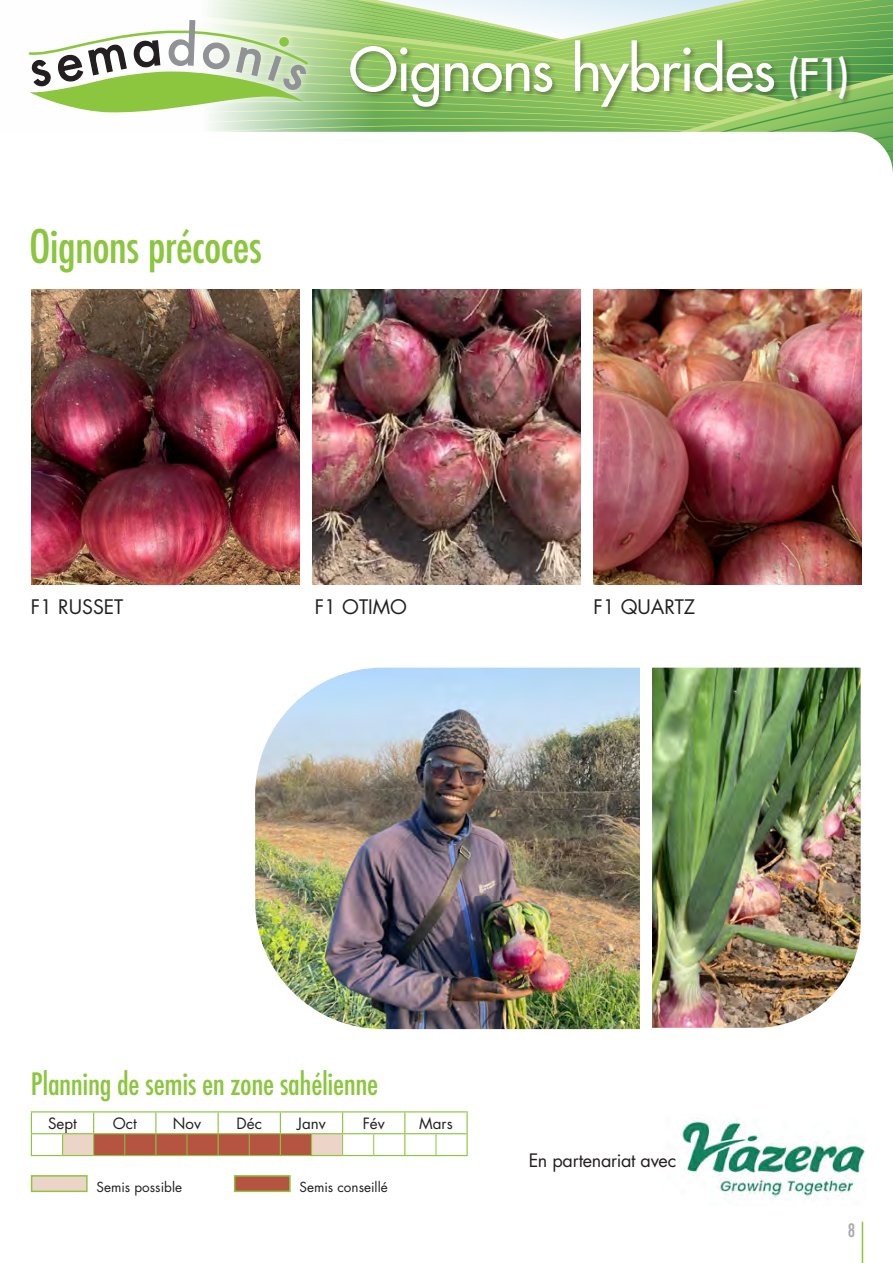
<style>
.page{position:relative;width:893px;height:1263px;background:#fff}
.page>*{position:absolute;margin:0;border:0;box-sizing:border-box;transform-origin:0 0}
.t1{font:500 58.5px "Futura Std";letter-spacing:-.015em;color:#fff}
.t2{font:500 condensed 45px "Futura";letter-spacing:-.015em;color:#8bc63e}
.t3{font:500 condensed 30px "Futura";letter-spacing:-.015em;color:#8bc63e}
.t4{font:19.5px "Futura Std";color:#231f20}
.t5{font:18px "Futura Std";letter-spacing:-.015em;color:#231f20}
.t6{font:500 condensed 18px "Futura";color:#a8a9ad}
.t7{font:15.15px "Futura Std";color:#231f20}
.t8{font:13.5px "Futura Std";color:#231f20}
.s1{font-size:43.5px}
</style>
<div class="page">
<img style="left:593px;top:289px;width:268px;height:295px">
<img style="left:313px;top:289px;width:267px;height:295px">
<img style="left:32px;top:289px;width:268px;height:295px">
<svg style="left:28px;top:0;width:865px;height:132px"></svg>
<div style="left:349px;top:39px;width:505px;height:74px;background:#231f20;opacity:.4"></div>
<svg style="left:855px;top:132px;width:38px;height:40px"></svg>
<hr style="left:862px;top:1222px;width:1px;height:41px;background:#8bc63e">
<img style="left:681px;top:1118px;width:184px;height:82px">
<hr style="left:31px;top:1111px;width:32px;height:1px;background:#8bc63e">
<hr style="left:63px;top:1111px;width:31px;height:1px;background:#8bc63e">
<hr style="left:94px;top:1111px;width:31px;height:1px;background:#8bc63e">
<hr style="left:125px;top:1111px;width:31px;height:1px;background:#8bc63e">
<hr style="left:156px;top:1111px;width:31px;height:1px;background:#8bc63e">
<hr style="left:187px;top:1111px;width:31px;height:1px;background:#8bc63e">
<hr style="left:218px;top:1111px;width:31px;height:1px;background:#8bc63e">
<hr style="left:249px;top:1111px;width:31px;height:1px;background:#8bc63e">
<hr style="left:280px;top:1111px;width:31px;height:1px;background:#8bc63e">
<hr style="left:311px;top:1111px;width:32px;height:1px;background:#8bc63e">
<hr style="left:343px;top:1111px;width:31px;height:1px;background:#8bc63e">
<hr style="left:374px;top:1111px;width:31px;height:1px;background:#8bc63e">
<hr style="left:405px;top:1111px;width:31px;height:1px;background:#8bc63e">
<hr style="left:436px;top:1111px;width:32px;height:1px;background:#8bc63e">
<hr style="left:466px;top:1112px;width:2px;height:21px;background:#8bc63e">
<hr style="left:31px;top:1133px;width:32px;height:1px;background:#8bc63e">
<svg style="left:31px;top:1112px;width:1px;height:43px"></svg>
<hr style="left:343px;top:1133px;width:31px;height:1px;background:#8bc63e">
<hr style="left:374px;top:1133px;width:31px;height:1px;background:#8bc63e">
<hr style="left:405px;top:1133px;width:31px;height:1px;background:#8bc63e">
<svg style="left:404px;top:1112px;width:1px;height:43px"></svg>
<hr style="left:436px;top:1133px;width:32px;height:1px;background:#8bc63e">
<hr style="left:466px;top:1134px;width:2px;height:21px;background:#8bc63e">
<hr style="left:31px;top:1155px;width:32px;height:1px;background:#8bc63e">
<hr style="left:63px;top:1155px;width:31px;height:1px;background:#8bc63e">
<hr style="left:94px;top:1155px;width:31px;height:1px;background:#8bc63e">
<hr style="left:125px;top:1155px;width:31px;height:1px;background:#8bc63e">
<hr style="left:156px;top:1155px;width:31px;height:1px;background:#8bc63e">
<hr style="left:187px;top:1155px;width:31px;height:1px;background:#8bc63e">
<hr style="left:218px;top:1155px;width:31px;height:1px;background:#8bc63e">
<hr style="left:249px;top:1155px;width:31px;height:1px;background:#8bc63e">
<hr style="left:280px;top:1155px;width:31px;height:1px;background:#8bc63e">
<hr style="left:311px;top:1155px;width:32px;height:1px;background:#8bc63e">
<hr style="left:343px;top:1155px;width:31px;height:1px;background:#8bc63e">
<hr style="left:374px;top:1155px;width:31px;height:1px;background:#8bc63e">
<hr style="left:405px;top:1155px;width:31px;height:1px;background:#8bc63e">
<hr style="left:436px;top:1155px;width:32px;height:1px;background:#8bc63e">
<svg style="left:62px;top:1112px;width:281px;height:43px"></svg>
<svg style="left:373px;top:1134px;width:1px;height:21px"></svg>
<svg style="left:436px;top:1134px;width:1px;height:21px"></svg>
<div style="left:31px;top:1175px;width:57px;height:17px;background:#ecd4c9;border:2px solid #8bc63e"></div>
<div style="left:234px;top:1175px;width:57px;height:17px;background:#b55441;border:2px solid #8bc63e"></div>
<img style="left:255px;top:668px;width:385px;height:361px">
<img style="left:652px;top:668px;width:209px;height:360px">
<p class="t2" style="left:29px;top:218px;width:234px">Oignons précoces</p>
<p class="t1" style="left:349px;top:33px;width:501px">Oignons hybrides <span class="s1">(F1)</span></p>
<p class="t4" style="left:31px;top:595px;width:94px">F1 RUSSET</p>
<p class="t4" style="left:315px;top:595px;width:94px">F1 OTIMO</p>
<p class="t4" style="left:593px;top:595px;width:103px">F1 QUARTZ</p>
<p class="t3" style="left:31px;top:1065px;width:349px">Planning de semis en zone sahélienne</p>
<p class="t7" style="left:48px;top:1114px;width:30px">Sept</p>
<p class="t7" style="left:113px;top:1114px;width:25px">Oct</p>
<p class="t7" style="left:173px;top:1114px;width:30px">Nov</p>
<p class="t7" style="left:237px;top:1114px;width:27px">Déc</p>
<p class="t7" style="left:297px;top:1114px;width:30px">Janv</p>
<p class="t7" style="left:363px;top:1114px;width:24px">Fév</p>
<p class="t7" style="left:419px;top:1114px;width:35px">Mars</p>
<p class="t8" style="left:97px;top:1178px;width:87px">Semis possible</p>
<p class="t8" style="left:300px;top:1178px;width:90px">Semis conseillé</p>
<p class="t5" style="left:529px;top:1149px;width:149px">En partenariat avec</p>
<p class="t6" style="left:848px;top:1218px;width:9px">8</p>
</div>
